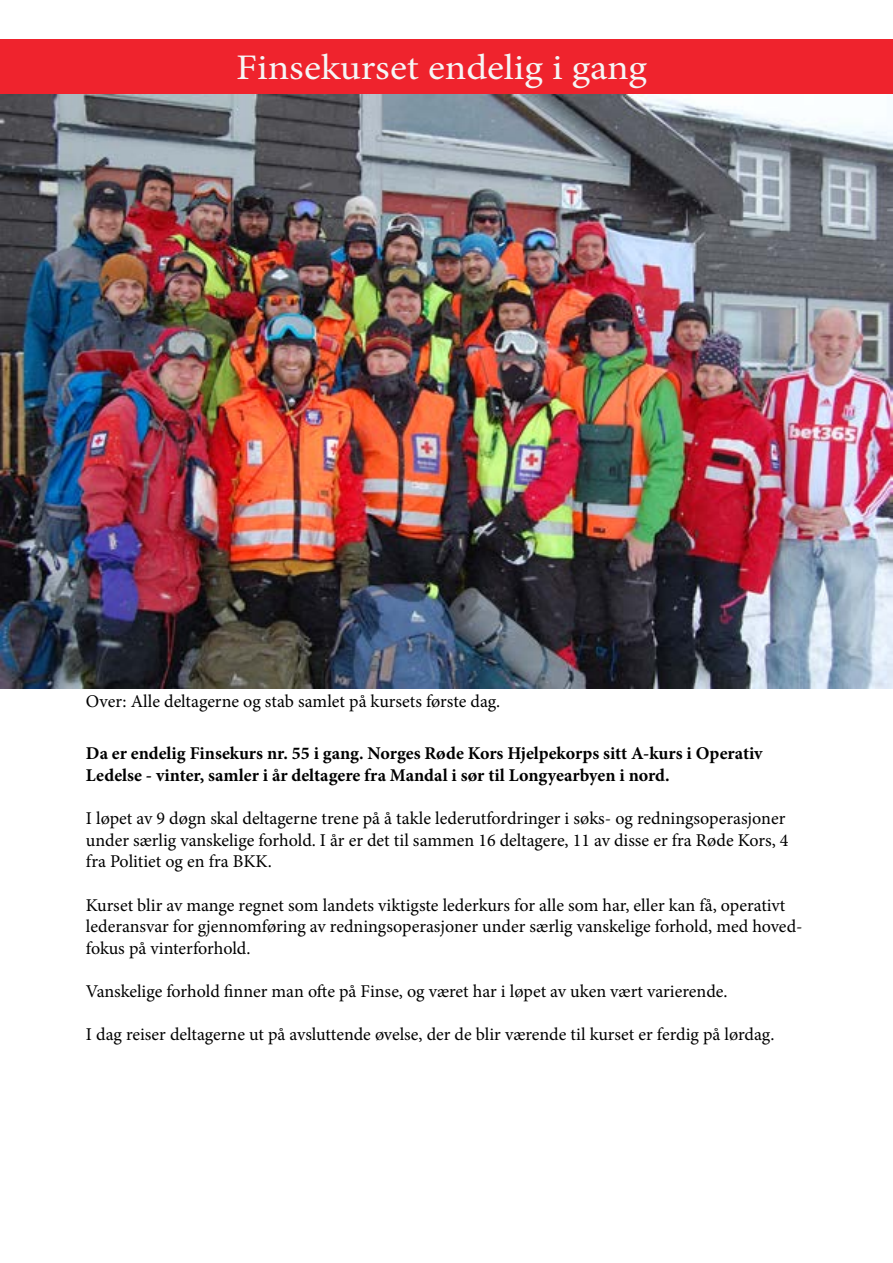
<style>
.page{position:relative;width:893px;height:1263px;background:#fff}
.page>*{position:absolute;margin:0;border:0;box-sizing:border-box;transform-origin:0 0}
.t1{font:36px "Minion Pro";color:#f6f6f6;scale:1.1 1}
.t2{font:18px/21.6px "Minion Pro";color:#000}
.t3{font:700 18px/21.6px "Minion Pro";color:#000}
</style>
<div class="page">
<div style="left:0;top:39px;width:893px;height:55px;background:#ef232d"></div>
<img style="left:0;top:94px;width:893px;height:594px">
<h1 class="t1" style="left:236px;top:43px;width:375px">Finsekurset endelig i gang</h1>
<p class="t2" style="left:86px;top:690px;width:416px">Over: Alle deltagerne og stab samlet på kursets første dag.</p>
<p class="t3" style="left:86px;top:743px;width:678px">Da er endelig Finsekurs nr. 55 i gang. Norges Røde Kors Hjelpekorps sitt A-kurs i Operativ<br>Ledelse - vinter, samler i år deltagere fra Mandal i sør til Longyearbyen i nord.</p>
<p class="t2" style="left:86px;top:808px;width:704px">I løpet av 9 døgn skal deltagerne trene på å takle lederutfordringer i søks- og redningsoperasjoner under særlig vanskelige forhold. I år er det til sammen 16 deltagere, 11 av disse er fra Røde Kors, 4 fra Politiet og en fra BKK.</p>
<p class="t2" style="left:86px;top:894px;width:718px">Kurset blir av mange regnet som landets viktigste lederkurs for alle som har, eller kan få, operativt lederansvar for gjennomføring av redningsoperasjoner under særlig vanskelige forhold, med hoved&shy;fokus på vinterforhold.</p>
<p class="t2" style="left:86px;top:980px;width:643px">Vanskelige forhold finner man ofte på Finse, og været har i løpet av uken vært varierende.</p>
<p class="t2" style="left:86px;top:1024px;width:690px">I dag reiser deltagerne ut på avsluttende øvelse, der de blir værende til kurset er ferdig på lørdag.</p>
</div>
